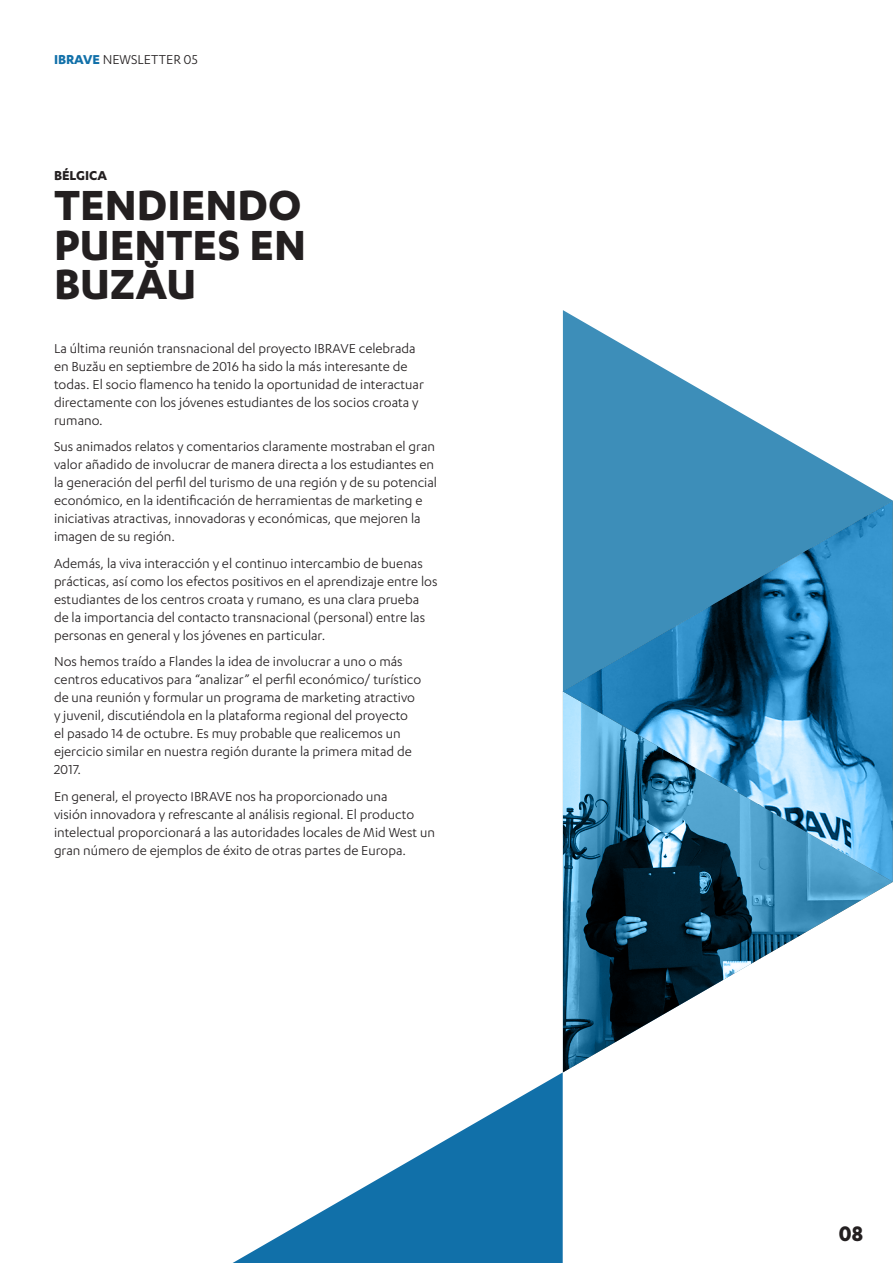
<style>
.page{position:relative;width:893px;height:1263px;background:#fff}
.page>*{position:absolute;margin:0;border:0;box-sizing:border-box;transform-origin:0 0}
.t1{font:700 48.9px/39.8px "Karbon";color:#231f20;text-align:justify}
.t2{font:700 24.45px "Karbon";color:#231f20}
.t3{font:15px/18px "Karbon";color:#231f20}
.t4{font:700 15px "Karbon";color:#231f20}
.s1{font-weight:700;color:#1170a9}
</style>
<div class="page">
<svg style="left:563px;top:310px;width:330px;height:191px;fill:#3d8eb9"></svg>
<img style="left:563px;top:882px;width:330px;height:190px">
<img style="left:563px;top:501px;width:330px;height:381px">
<svg style="left:233px;top:1072px;width:330px;height:191px"></svg>
<p class="t3" style="left:54px;top:50px;width:145px"><span class="s1">IBRAVE</span> NEWSLETTER 05</p>
<p class="t4" style="left:54px;top:167px;width:54px">BÉLGICA</p>
<h1 class="t1" style="left:54px;top:183px;width:254px">TENDIENDO PUENTES EN BUZĂU</h1>
<p class="t3" style="left:54px;top:339px;width:371px">La última reunión transnacional del proyecto IBRAVE celebrada en Buzău en septiembre de 2016 ha sido la más interesante de todas. El socio flamenco ha tenido la oportunidad de interactuar directamente con los jóvenes estudiantes de los socios croata y rumano.</p>
<p class="t3" style="left:54px;top:437px;width:385px">Sus animados relatos y comentarios claramente mostraban el gran valor añadido de involucrar de manera directa a los estudiantes en la generación del perfil del turismo de una región y de su potencial económico, en la identificación de herramientas de marketing e iniciativas atractivas, innovadoras y económicas, que mejoren la imagen de su región.</p>
<p class="t3" style="left:54px;top:554px;width:385px">Además, la viva interacción y el continuo intercambio de buenas prácticas, así como los efectos positivos en el aprendizaje entre los estudiantes de los centros croata y rumano, es una clara prueba de la importancia del contacto transnacional (personal) entre las personas en general y los jóvenes en particular.</p>
<p class="t3" style="left:54px;top:652px;width:369px">Nos hemos traído a Flandes la idea de involucrar a uno o más centros educativos para “analizar” el perfil económico/ turístico de una reunión y formular un programa de marketing atractivo y juvenil, discutiéndola en la plataforma regional del proyecto el pasado 14 de octubre. Es muy probable que realicemos un ejercicio similar en nuestra región durante la primera mitad de 2017.</p>
<p class="t3" style="left:54px;top:787px;width:383px">En general, el proyecto IBRAVE nos ha proporcionado una<br>visión innovadora y refrescante al análisis regional. El producto intelectual proporcionará a las autoridades locales de Mid West un gran número de ejemplos de éxito de otras partes de Europa.</p>
<h2 class="t2" style="left:839px;top:1220px;width:26px">08</h2>
</div>
